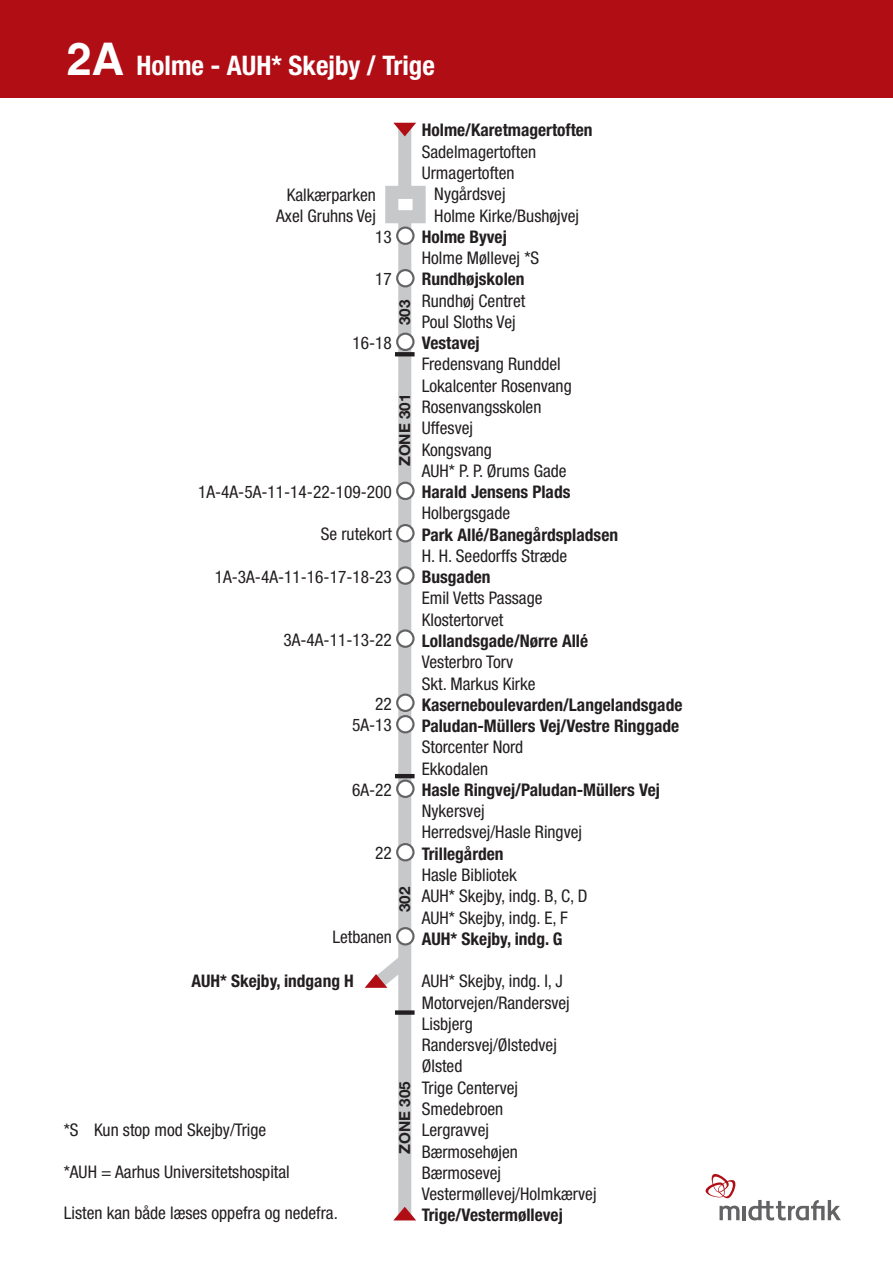
<style>
.page{position:relative;width:893px;height:1263px;background:#fff}
.page>*{position:absolute;margin:0;border:0;box-sizing:border-box;transform-origin:0 0}
.t1{font:700 condensed 27px "Helvetica Neue";color:#fff}
.Stoppested_fed{font:condensed 17.4px "Helvetica Neue";color:#231f20}
.Stoppested_fed-2{font:700 condensed 17.4px "Helvetica Neue";color:#231f20}
.Stoppested_V{font:condensed 17.4px "Helvetica Neue";color:#231f20}
.Stoppested{font:condensed 17.4px "Helvetica Neue";color:#231f20}
.Stoppested_V-2{font:700 condensed 17.4px "Helvetica Neue";color:#231f20}
.t2{font:700 15.3px "Helvetica Neue";color:#231f20}
.s1{font-family:"Helvetica";font-stretch:normal;font-size:45px}
</style>
<div class="page">
<div style="left:0;top:0;width:893px;height:98px;background:#b00d15"></div>
<svg style="left:719px;top:1205px;width:20px;height:15px"></svg>
<svg style="left:748px;top:1200px;width:93px;height:20px"></svg>
<hr style="left:743px;top:1206px;width:3px;height:14px;background:#636366">
<svg style="left:705px;top:1174px;width:31px;height:25px"></svg>
<div style="left:398px;top:127px;width:13px;height:1090px;background:#c7c8ca"></div>
<svg style="left:395px;top:352px;width:20px;height:4px"></svg>
<hr style="left:395px;top:774px;width:20px;height:4px;background:#231f20">
<div style="left:395px;top:1010px;width:20px;height:5px;background:#231f20"></div>
<svg style="left:393px;top:123px;width:23px;height:13px"></svg>
<svg style="left:394px;top:1207px;width:22px;height:13px"></svg>
<svg style="left:364px;top:941px;width:50px;height:59px"></svg>
<div style="left:385px;top:186px;width:41px;height:37px;background:#fff;border:13px solid #c7c8ca"></div>
<svg style="left:397px;top:228px;width:16px;height:16px"></svg>
<div style="left:396px;top:226px;width:19px;height:19px;border:2px solid #636366;border-radius:50%"></div>
<div style="left:397px;top:334px;width:16px;height:16px;background:#fff;border-radius:50%"></div>
<div style="left:396px;top:333px;width:19px;height:18px;border:2px solid #636366;border-radius:50%"></div>
<div style="left:397px;top:483px;width:16px;height:16px;background:#fff;border-radius:50%"></div>
<div style="left:396px;top:482px;width:19px;height:18px;border:2px solid #636366;border-radius:50%"></div>
<div style="left:397px;top:525px;width:16px;height:16px;background:#fff;border-radius:50%"></div>
<div style="left:396px;top:524px;width:19px;height:18px;border:2px solid #636366;border-radius:50%"></div>
<svg style="left:397px;top:567px;width:16px;height:17px"></svg>
<div style="left:396px;top:566px;width:19px;height:19px;border:2px solid #636366;border-radius:50%"></div>
<svg style="left:397px;top:630px;width:16px;height:17px"></svg>
<div style="left:396px;top:629px;width:19px;height:19px;border:2px solid #636366;border-radius:50%"></div>
<svg style="left:397px;top:695px;width:16px;height:16px"></svg>
<div style="left:396px;top:693px;width:19px;height:19px;border:2px solid #636366;border-radius:50%"></div>
<div style="left:397px;top:716px;width:16px;height:16px;background:#fff;border-radius:50%"></div>
<div style="left:396px;top:715px;width:19px;height:18px;border:2px solid #636366;border-radius:50%"></div>
<svg style="left:397px;top:781px;width:16px;height:16px"></svg>
<div style="left:396px;top:779px;width:19px;height:19px;border:2px solid #636366;border-radius:50%"></div>
<div style="left:397px;top:844px;width:16px;height:16px;background:#fff;border-radius:50%"></div>
<div style="left:396px;top:843px;width:19px;height:18px;border:2px solid #636366;border-radius:50%"></div>
<div style="left:397px;top:928px;width:16px;height:16px;background:#fff;border-radius:50%"></div>
<div style="left:396px;top:927px;width:19px;height:18px;border:2px solid #636366;border-radius:50%"></div>
<div style="left:397px;top:270px;width:16px;height:16px;background:#fff;border-radius:50%"></div>
<div style="left:396px;top:269px;width:19px;height:18px;border:2px solid #636366;border-radius:50%"></div>
<p class="t1" style="left:67px;top:49px;width:369px"><span class="s1">2A</span> Holme - AUH* Skejby / Trige</p>
<p class="Stoppested_fed" style="left:287px;top:184px;width:91px">Kalkærparken</p>
<p class="Stoppested_fed" style="left:276px;top:206px;width:101px">Axel Gruhns Vej</p>
<p class="Stoppested_V" style="left:375px;top:227px;width:18px">13</p>
<p class="Stoppested_V" style="left:375px;top:269px;width:18px">17</p>
<p class="t2" style="left:395px;top:325px;width:27px;rotate:-90deg">303</p>
<p class="Stoppested_V" style="left:352px;top:333px;width:41px">16-18</p>
<p class="t2" style="left:395px;top:466px;width:74px;rotate:-90deg">ZONE 301</p>
<p class="Stoppested_V" style="left:198px;top:482px;width:195px">1A-4A-5A-11-14-22-109-200</p>
<p class="Stoppested_V" style="left:321px;top:524px;width:72px">Se rutekort</p>
<p class="Stoppested_V" style="left:215px;top:566px;width:179px">1A-3A-4A-11-16-17-18-23</p>
<p class="Stoppested_V" style="left:283px;top:629px;width:110px">3A-4A-11-13-22</p>
<p class="Stoppested_V" style="left:375px;top:694px;width:18px">22</p>
<p class="Stoppested_V" style="left:352px;top:715px;width:41px">5A-13</p>
<p class="Stoppested_V" style="left:352px;top:780px;width:41px">6A-22</p>
<p class="Stoppested_V" style="left:375px;top:843px;width:18px">22</p>
<p class="Stoppested_V" style="left:332px;top:927px;width:61px">Letbanen</p>
<p class="t2" style="left:395px;top:912px;width:27px;rotate:-90deg">302</p>
<p class="Stoppested_V-2" style="left:191px;top:970px;width:164px">AUH* Skejby, indgang H</p>
<p class="Stoppested" style="left:64px;top:1119px;width:204px">*S Kun stop mod Skejby/Trige</p>
<p class="Stoppested" style="left:64px;top:1161px;width:227px">*AUH = Aarhus Universitetshospital</p>
<p class="Stoppested" style="left:64px;top:1203px;width:276px">Listen kan både læses oppefra og nedefra.</p>
<p class="t2" style="left:395px;top:1154px;width:74px;rotate:-90deg">ZONE 305</p>
<p class="Stoppested_fed-2" style="left:422px;top:120px;width:172px">Holme/Karetmagertoften</p>
<p class="Stoppested_fed" style="left:422px;top:141px;width:116px">Sadelmagertoften</p>
<p class="Stoppested_fed" style="left:422px;top:163px;width:94px">Urmagertoften</p>
<p class="Stoppested_fed" style="left:434px;top:184px;width:73px">Nygårdsvej</p>
<p class="Stoppested_fed" style="left:434px;top:205px;width:146px">Holme Kirke/Bushøjvej</p>
<p class="Stoppested_fed-2" style="left:422px;top:226px;width:87px">Holme Byvej</p>
<p class="Stoppested_fed" style="left:422px;top:248px;width:119px">Holme Møllevej *S</p>
<p class="Stoppested_fed-2" style="left:422px;top:269px;width:104px">Rundhøjskolen</p>
<p class="Stoppested_fed" style="left:422px;top:290px;width:105px">Rundhøj Centret</p>
<p class="Stoppested_fed" style="left:422px;top:312px;width:95px">Poul Sloths Vej</p>
<p class="Stoppested_fed-2" style="left:422px;top:332px;width:59px">Vestavej</p>
<p class="Stoppested_fed" style="left:422px;top:354px;width:141px">Fredensvang Runddel</p>
<p class="Stoppested_fed" style="left:422px;top:375px;width:151px">Lokalcenter Rosenvang</p>
<p class="Stoppested_fed" style="left:422px;top:397px;width:121px">Rosenvangsskolen</p>
<p class="Stoppested_fed" style="left:422px;top:418px;width:53px">Uffesvej</p>
<p class="Stoppested_fed" style="left:422px;top:439px;width:72px">Kongsvang</p>
<p class="Stoppested_fed" style="left:422px;top:461px;width:146px">AUH* P. P. Ørums Gade</p>
<p class="Stoppested_fed-2" style="left:422px;top:481px;width:150px">Harald Jensens Plads</p>
<p class="Stoppested_fed" style="left:422px;top:503px;width:90px">Holbergsgade</p>
<p class="Stoppested_fed-2" style="left:422px;top:524px;width:198px">Park Allé/Banegårdspladsen</p>
<p class="Stoppested_fed" style="left:422px;top:546px;width:147px">H. H. Seedorffs Stræde</p>
<p class="Stoppested_fed-2" style="left:422px;top:566px;width:70px">Busgaden</p>
<p class="Stoppested_fed" style="left:422px;top:588px;width:122px">Emil Vetts Passage</p>
<p class="Stoppested_fed" style="left:422px;top:609px;width:83px">Klostertorvet</p>
<p class="Stoppested_fed-2" style="left:422px;top:630px;width:168px">Lollandsgade/Nørre Allé</p>
<p class="Stoppested_fed" style="left:422px;top:652px;width:93px">Vesterbro Torv</p>
<p class="Stoppested_fed" style="left:422px;top:673px;width:115px">Skt. Markus Kirke</p>
<p class="Stoppested_fed-2" style="left:422px;top:694px;width:262px">Kaserneboulevarden/Langelandsgade</p>
<p class="Stoppested_fed-2" style="left:422px;top:715px;width:259px">Paludan-Müllers Vej/Vestre Ringgade</p>
<p class="Stoppested_fed" style="left:422px;top:737px;width:103px">Storcenter Nord</p>
<p class="Stoppested_fed" style="left:422px;top:758px;width:68px">Ekkodalen</p>
<p class="Stoppested_fed-2" style="left:422px;top:779px;width:240px">Hasle Ringvej/Paludan-Müllers Vej</p>
<p class="Stoppested_fed" style="left:422px;top:801px;width:64px">Nykersvej</p>
<p class="Stoppested_fed" style="left:422px;top:822px;width:162px">Herredsvej/Hasle Ringvej</p>
<p class="Stoppested_fed-2" style="left:422px;top:843px;width:83px">Trillegården</p>
<p class="Stoppested_fed" style="left:422px;top:865px;width:97px">Hasle Bibliotek</p>
<p class="Stoppested_fed" style="left:422px;top:886px;width:167px">AUH* Skejby, indg. B, C, D</p>
<p class="Stoppested_fed" style="left:422px;top:907px;width:148px">AUH* Skejby, indg. E, F</p>
<p class="Stoppested_fed-2" style="left:422px;top:928px;width:142px">AUH* Skejby, indg. G</p>
<p class="Stoppested_fed" style="left:422px;top:971px;width:143px">AUH* Skejby, indg. I, J</p>
<p class="Stoppested_fed" style="left:422px;top:992px;width:150px">Motorvejen/Randersvej</p>
<p class="Stoppested_fed" style="left:422px;top:1014px;width:52px">Lisbjerg</p>
<p class="Stoppested_fed" style="left:422px;top:1035px;width:137px">Randersvej/Ølstedvej</p>
<p class="Stoppested_fed" style="left:422px;top:1056px;width:42px">Ølsted</p>
<p class="Stoppested_fed" style="left:422px;top:1077px;width:98px">Trige Centervej</p>
<p class="Stoppested_fed" style="left:422px;top:1099px;width:83px">Smedebroen</p>
<p class="Stoppested_fed" style="left:422px;top:1120px;width:69px">Lergravvej</p>
<p class="Stoppested_fed" style="left:422px;top:1141px;width:98px">Bærmosehøjen</p>
<p class="Stoppested_fed" style="left:422px;top:1162px;width:81px">Bærmosevej</p>
<p class="Stoppested_fed" style="left:422px;top:1184px;width:176px">Vestermøllevej/Holmkærvej</p>
<p class="Stoppested_fed-2" style="left:422px;top:1204px;width:143px">Trige/Vestermøllevej</p>
</div>
